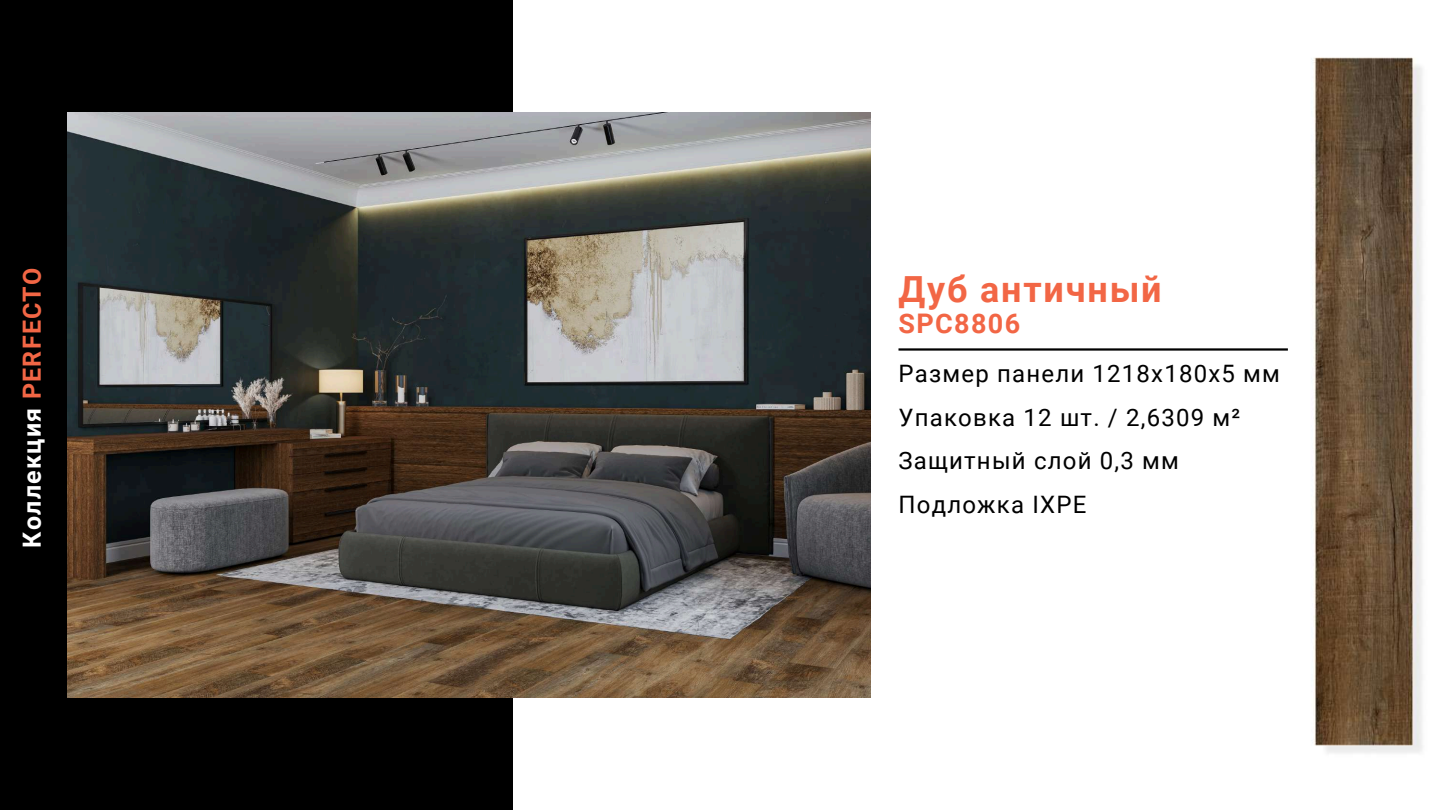
<style>
.page{position:relative;width:1440px;height:810px;background:#000}
.page>*{position:absolute;margin:0;border:0;box-sizing:border-box;transform-origin:0 0}
.t1{font:700 36px "Roboto";letter-spacing:.05em;color:#f26645}
.t2{font:700 27px "Roboto";letter-spacing:.05em;color:#f26645}
.t3{font:700 25px "Roboto";letter-spacing:.05em;color:#fff}
.t4{font:24px/43.5px "Roboto";letter-spacing:.05em;color:#000}
.s1{color:#f26645}
</style>
<div class="page">
<div style="left:514px;top:0;width:926px;height:810px;background:#fff"></div>
<img style="left:67px;top:112px;width:804px;height:585px">
<img style="left:1313px;top:57px;width:110px;height:696px">
<hr style="left:898px;top:348px;width:390px;height:3px;background:#000">
<p class="t3" style="left:18px;top:548px;width:282px;rotate:-90deg">Коллекция <span class="s1">PERFECTO</span></p>
<h1 class="t1" style="left:898px;top:269px;width:265px">Дуб античный</h1>
<p class="t2" style="left:898px;top:308px;width:123px">SPC8806</p>
<p class="t4" style="left:898px;top:352px;width:383px">Размер панели 1218x180x5 мм<br>Упаковка 12 шт. / 2,6309 м²<br>Защитный слой 0,3 мм<br>Подложка IXPE</p>
</div>
